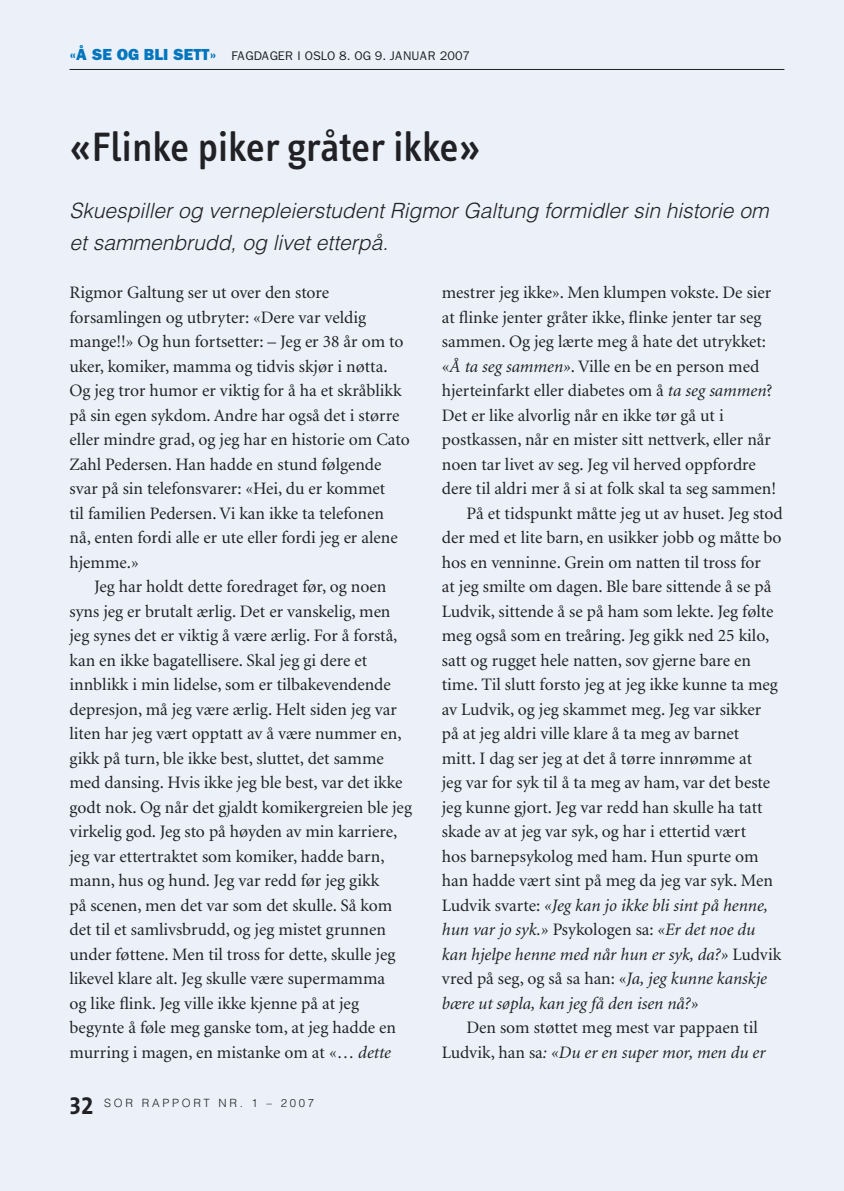
<style>
.page{position:relative;width:844px;height:1191px;background:#fff}
.page>*{position:absolute;margin:0;border:0;box-sizing:border-box;transform-origin:0 0}
.Tittel{font:500 42px "Info Text";color:#212125}
.Pagina{font:24.5px "The Sans Bold Caps";color:#212125}
.Forfatter{font:italic 300 21px/31.5px "Helvetica";color:#212125}
.Brødtekst_innrykk{font:17.5px/24.5px "Minion";color:#212125}
.Brødtekst{font:17.5px/24.5px "Minion";color:#212125}
.Sitat{font:12.6px "Franklin Gothic";color:#212125}
.Pagina_tekst{font:300 11.38px "Helvetica";letter-spacing:.24em;color:#212125}
.s1{font-weight:800;font-size:16.1px;color:#0075bd}
.s2{font-style:italic}
</style>
<div class="page">
<div style="left:0;top:0;width:843px;height:1191px;background:#ebf0f9"></div>
<hr style="left:69px;top:69px;width:715px;height:1px;background:#212125">
<hr style="left:843px;top:0;width:1px;height:1191px;background:#ebf0f9">
<p class="Sitat" style="left:69px;top:49px;width:402px"><span class="s1">«Å SE OG BLI SETT»</span> FAGDAGER I OSLO 8. OG 9. JANUAR 2007</p>
<p class="Tittel" style="left:69px;top:123px;width:412px">«Flinke piker gråter ikke»</p>
<p class="Forfatter" style="left:69px;top:194px;width:700px">Skuespiller og vernepleierstudent Rigmor Galtung formidler sin historie om et sammenbrudd, og livet etterpå.</p>
<p class="Brødtekst" style="left:69px;top:281px;width:341px">Rigmor Galtung ser ut over den store forsamlingen og utbryter: «Dere var veldig mange!!» Og hun fortsetter: – Jeg er 38 år om to uker, komiker, mamma og tidvis skjør i nøtta.<br>Og jeg tror humor er viktig for å ha et skråblikk på sin egen sykdom. Andre har også det i større eller mindre grad, og jeg har en historie om Cato Zahl Pedersen. Han hadde en stund følgende svar på sin telefonsvarer: «Hei, du er kommet<br>til familien Pedersen. Vi kan ikke ta telefonen nå, enten fordi alle er ute eller fordi jeg er alene hjemme.»</p>
<p class="Brødtekst_innrykk" style="left:69px;top:575px;width:344px;text-indent:24px">Jeg har holdt dette foredraget før, og noen syns jeg er brutalt ærlig. Det er vanskelig, men jeg synes det er viktig å være ærlig. For å forstå, kan en ikke bagatellisere. Skal jeg gi dere et innblikk i min lidelse, som er tilbakevendende depresjon, må jeg være ærlig. Helt siden jeg var liten har jeg vært opptatt av å være nummer en, gikk på turn, ble ikke best, sluttet, det samme med dansing. Hvis ikke jeg ble best, var det ikke godt nok. Og når det gjaldt komikergreien ble jeg virkelig god. Jeg sto på høyden av min karriere, jeg var ettertraktet som komiker, hadde barn, mann, hus og hund. Jeg var redd før jeg gikk<br>på scenen, men det var som det skulle. Så kom det til et samlivsbrudd, og jeg mistet grunnen under føttene. Men til tross for dette, skulle jeg likevel klare alt. Jeg skulle være supermamma<br>og like flink. Jeg ville ikke kjenne på at jeg begynte å føle meg ganske tom, at jeg hadde en murring i magen, en mistanke om at «… <span class="s2">dette</span></p>
<p class="Pagina" style="left:69px;top:1085px;width:25px">32</p>
<p class="Pagina_tekst" style="left:104px;top:1095px;width:211px">SOR RAPPORT NR. 1 – 2007</p>
<p class="Brødtekst_innrykk" style="left:441px;top:281px;width:335px">mestrer jeg ikke». Men klumpen vokste. De sier at flinke jenter gråter ikke, flinke jenter tar seg sammen. Og jeg lærte meg å hate det utrykket: «<span class="s2">Å ta seg sammen»</span>. Ville en be en person med hjerteinfarkt eller diabetes om å <span class="s2">ta seg sammen</span>?<br>Det er like alvorlig når en ikke tør gå ut i postkassen, når en mister sitt nettverk, eller når noen tar livet av seg. Jeg vil herved oppfordre dere til aldri mer å si at folk skal ta seg sammen!</p>
<p class="Brødtekst_innrykk" style="left:441px;top:501px;width:342px;text-indent:24px">På et tidspunkt måtte jeg ut av huset. Jeg stod der med et lite barn, en usikker jobb og måtte bo hos en venninne. Grein om natten til tross for<br>at jeg smilte om dagen. Ble bare sittende å se på Ludvik, sittende å se på ham som lekte. Jeg følte meg også som en treåring. Jeg gikk ned 25 kilo, satt og rugget hele natten, sov gjerne bare en time. Til slutt forsto jeg at jeg ikke kunne ta meg av Ludvik, og jeg skammet meg. Jeg var sikker<br>på at jeg aldri ville klare å ta meg av barnet<br>mitt. I dag ser jeg at det å tørre innrømme at<br>jeg var for syk til å ta meg av ham, var det beste jeg kunne gjort. Jeg var redd han skulle ha tatt skade av at jeg var syk, og har i ettertid vært<br>hos barnepsykolog med ham. Hun spurte om han hadde vært sint på meg da jeg var syk. Men Ludvik svarte: <span class="s2">«Jeg kan jo ikke bli sint på henne, hun var jo syk.»</span> Psykologen sa: <span class="s2">«Er det noe du kan hjelpe henne med når hun er syk, da?»</span> Ludvik vred på seg, og så sa han: «<span class="s2">Ja, jeg kunne kanskje bære ut søpla, kan jeg få den isen nå?»</span></p>
<p class="Brødtekst_innrykk" style="left:441px;top:1016px;width:325px;text-indent:24px">Den som støttet meg mest var pappaen til<br>Ludvik, han sa<span class="s2">: «Du er en super mor, men du er</span></p>
</div>
